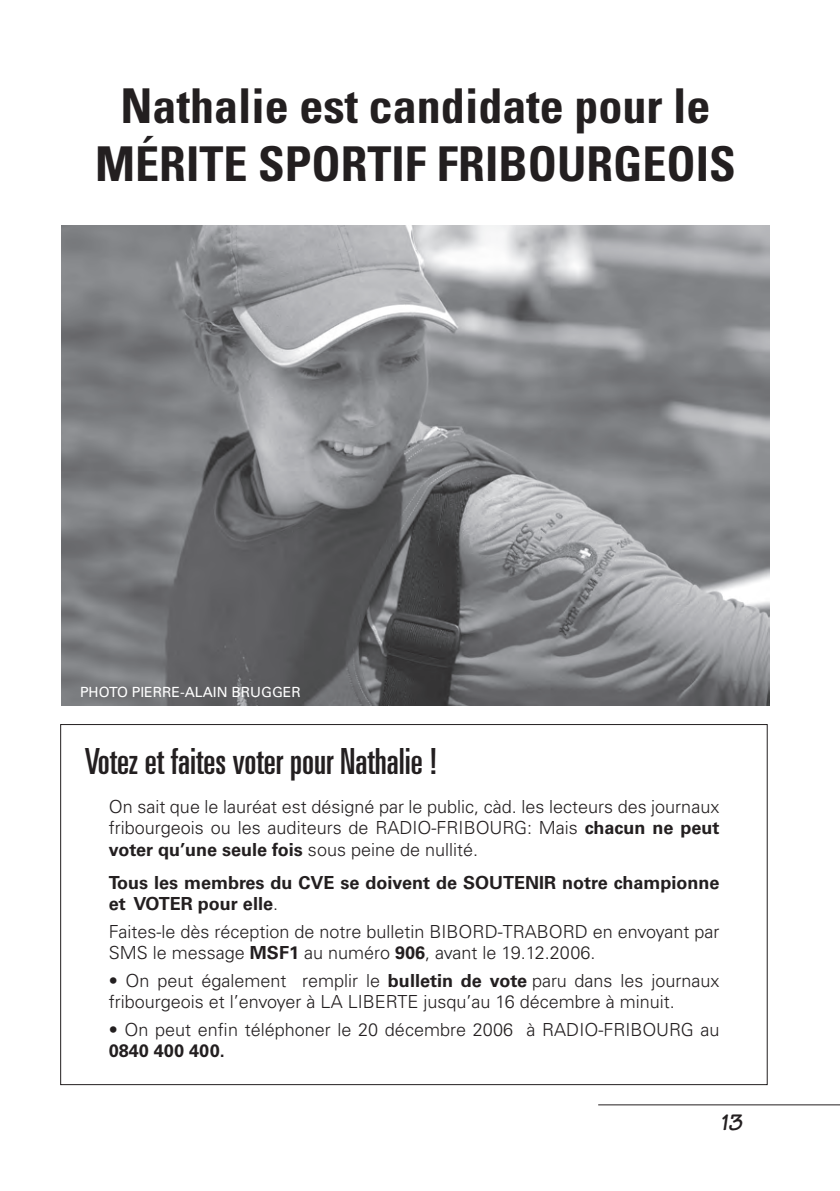
<style>
.page{position:relative;width:840px;height:1191px;background:#fff}
.page>*{position:absolute;margin:0;border:0;box-sizing:border-box;transform-origin:0 0}
.t1{font:700 condensed 48px/57.6px "Univers";color:#231f20;text-align:center}
.t2{font:ultra-condensed 36px "Univers";color:#231f20}
.t3{font:italic 700 24px "Tekton";color:#231f20}
.t4{font:300 18px/21.6px "Univers";color:#231f20}
.t5{font:700 18px "Univers";color:#231f20}
.t6{font:14px "Univers";color:#fff}
.s1{font-weight:700}
</style>
<div class="page">
<hr style="left:598px;top:1104px;width:241px;height:1px;background:#231f20">
<img style="left:61px;top:226px;width:708px;height:480px">
<h1 class="t1" style="left:95px;top:77px;width:642px">Nathalie est candidate pour le<br>Mérite sportif fribourgeois</h1>
<p class="t6" style="left:80px;top:683px;width:218px">PHOTO PIERRE-ALAIN BRUGGER</p>
<h2 class="t2" style="left:85px;top:741px;width:354px">Votez et faites voter pour Nathalie !</h2>
<p class="t4" style="left:109px;top:795px;width:611px;text-align:justify">On sait que le lauréat est désigné par le public, càd. les lecteurs des journaux fribourgeois ou les auditeurs de RADIO-FRIBOURG: Mais <span class="s1">chacun ne peut voter qu’une seule fois</span> sous peine de nullité.</p>
<p class="t5" style="left:109px;top:872px;width:367px">Tous les membres du CVE se doivent de soutenir</p>
<p class="t5" style="left:562px;top:872px;width:159px">notre championne</p>
<p class="t5" style="left:109px;top:893px;width:38px">et voter</p>
<p class="t4" style="left:109px;top:890px;width:611px;line-height:27.4px;text-indent:89px"><span class="s1">pour elle</span>.<br>Faites-le dès réception de notre bulletin BIBORD-TRABORD en envoyant par</p>
<p class="t4" style="left:109px;top:942px;width:488px">SMS le message <span class="s1">MSF1</span> au numéro <span class="s1">906</span>, avant le 19.12.2006.</p>
<p class="t4" style="left:109px;top:969px;width:611px">• On peut également remplir le <span class="s1">bulletin de vote</span> paru dans les journaux fribourgeois et l’envoyer à LA LIBERTE jusqu’au 16 décembre à minuit.</p>
<p class="t4" style="left:109px;top:1018px;width:612px">• On peut enfin téléphoner le 20 décembre 2006 à RADIO-FRIBOURG au</p>
<p class="t5" style="left:109px;top:1040px;width:117px">0840 400 400.</p>
<h3 class="t3" style="left:720px;top:1107px;width:11px">13</h3>
</div>
